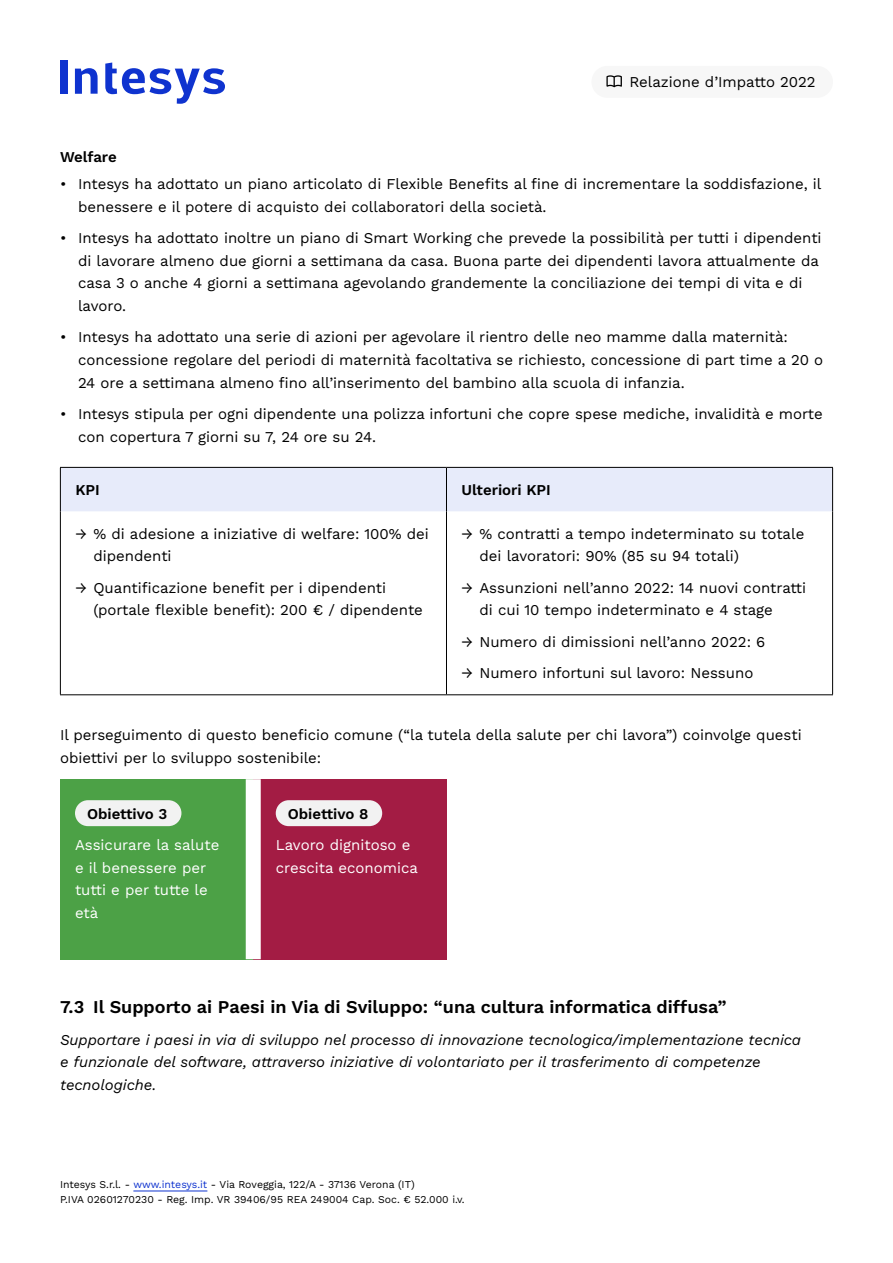
<style>
.page{position:relative;width:893px;height:1263px;background:#fff}
.page>*{position:absolute;margin:0;border:0;box-sizing:border-box;transform-origin:0 0}
.t1{font:600 18px "Work Sans";color:#000}
.t2{font:15px/22.5px "Work Sans";color:#000}
.t3{font:italic 15px/22.5px "Work Sans";color:#000}
.t4{font:15px/22.5px "Work Sans";color:#fff}
.Titolo_paragrafo{font:600 15px "Work Sans";color:#000}
.t5{font:10.5px/15px "Work Sans";color:#000}
.s1{color:#0f33cf}
</style>
<div class="page">
<div style="left:60px;top:60px;width:7px;height:34px;background:#0f33cf"></div>
<svg style="left:75px;top:68px;width:23px;height:26px"></svg>
<svg style="left:105px;top:63px;width:120px;height:41px"></svg>
<hr style="left:133px;top:1190px;width:74px;height:1px;background:#0f33cf">
<div style="left:591px;top:66px;width:242px;height:32px;background:#f7f7f7;border-radius:16px"></div>
<svg style="left:606px;top:75px;width:16px;height:12px"></svg>
<div style="left:61px;top:468px;width:771px;height:43px;background:#e7ebfa"></div>
<hr style="left:60px;top:511px;width:1px;height:183px;background:#000">
<hr style="left:446px;top:511px;width:1px;height:183px;background:#000">
<hr style="left:832px;top:511px;width:1px;height:183px;background:#000">
<hr style="left:446px;top:468px;width:1px;height:43px;background:#000">
<hr style="left:832px;top:468px;width:1px;height:43px;background:#000">
<hr style="left:60px;top:694px;width:386px;height:1px;background:#000">
<hr style="left:446px;top:694px;width:387px;height:1px;background:#000">
<hr style="left:60px;top:467px;width:386px;height:1px;background:#000">
<hr style="left:60px;top:468px;width:1px;height:43px;background:#000">
<hr style="left:446px;top:467px;width:387px;height:1px;background:#000">
<div style="left:60px;top:779px;width:193px;height:180px;background:#4ca146"></div>
<div style="left:253px;top:779px;width:193px;height:180px;background:#a31c44"></div>
<div style="left:246px;top:779px;width:15px;height:180px;background:#fff"></div>
<div style="left:75px;top:800px;width:106px;height:26px;background:#f2f2f2;border-radius:13px"></div>
<div style="left:276px;top:800px;width:106px;height:26px;background:#f2f2f2;border-radius:13px"></div>
<p class="t2" style="left:629px;top:70px;width:188px">Relazione d’Impatto 2022</p>
<p class="Titolo_paragrafo" style="left:60px;top:146px;width:58px">Welfare</p>
<p class="t2" style="left:78px;top:172px;width:745px;text-indent:-18px">• Intesys ha adottato un piano articolato di Flexible Benefits al fine di incrementare la soddisfazione, il benessere e il potere di acquisto dei collaboratori della società.</p>
<p class="t2" style="left:78px;top:226px;width:745px;text-indent:-18px">• Intesys ha adottato inoltre un piano di Smart Working che prevede la possibilità per tutti i dipendenti di lavorare almeno due giorni a settimana da casa. Buona parte dei dipendenti lavora attualmente da casa 3 o anche 4 giorni a settimana agevolando grandemente la conciliazione dei tempi di vita e di lavoro.</p>
<p class="t2" style="left:78px;top:325px;width:747px;text-indent:-18px">• Intesys ha adottato una serie di azioni per agevolare il rientro delle neo mamme dalla maternità: concessione regolare del periodi di maternità facoltativa se richiesto, concessione di part time a 20 o<br>24 ore a settimana almeno fino all’inserimento del bambino alla scuola di infanzia.</p>
<p class="t2" style="left:78px;top:402px;width:746px;text-indent:-18px">• Intesys stipula per ogni dipendente una polizza infortuni che copre spese mediche, invalidità e morte con copertura 7 giorni su 7, 24 ore su 24.</p>
<p class="Titolo_paragrafo" style="left:75px;top:478px;width:26px">KPI</p>
<p class="Titolo_paragrafo" style="left:461px;top:478px;width:91px">Ulteriori KPI</p>
<p class="t2" style="left:93px;top:522px;width:337px;text-indent:-18px">→ % di adesione a iniziative di welfare: 100% dei dipendenti</p>
<p class="t2" style="left:93px;top:576px;width:331px;text-indent:-18px">→ Quantificazione benefit per i dipendenti (portale flexible benefit): 200 € / dipendente</p>
<p class="t2" style="left:479px;top:522px;width:326px;text-indent:-18px">→ % contratti a tempo indeterminato su totale dei lavoratori: 90% (85 su 94 totali)</p>
<p class="t2" style="left:479px;top:576px;width:328px;text-indent:-18px">→ Assunzioni nell’anno 2022: 14 nuovi contratti di cui 10 tempo indeterminato e 4 stage</p>
<p class="t2" style="left:461px;top:630px;width:305px">→ Numero di dimissioni nell’anno 2022: 6</p>
<p class="t2" style="left:461px;top:661px;width:293px">→ Numero infortuni sul lavoro: Nessuno</p>
<p class="t2" style="left:60px;top:723px;width:743px">Il perseguimento di questo beneficio comune (“la tutela della salute per chi lavora”) coinvolge questi obiettivi per lo sviluppo sostenibile:</p>
<p class="Titolo_paragrafo" style="left:87px;top:802px;width:82px">Obiettivo 3</p>
<p class="t4" style="left:75px;top:833px;width:146px">Assicurare la salute e il benessere per tutti e per tutte le età</p>
<p class="Titolo_paragrafo" style="left:288px;top:802px;width:82px">Obiettivo 8</p>
<p class="t4" style="left:276px;top:833px;width:144px">Lavoro dignitoso e crescita economica</p>
<p class="t1" style="left:60px;top:993px;width:668px">7.3 Il Supporto ai Paesi in Via di Sviluppo: “una cultura informatica diffusa”</p>
<p class="t3" style="left:60px;top:1027px;width:743px">Supportare i paesi in via di sviluppo nel processo di innovazione tecnologica/implementazione tecnica e funzionale del software, attraverso iniziative di volontariato per il trasferimento di competenze tecnologiche.</p>
<p class="t5" style="left:60px;top:1176px;width:406px">Intesys S.r.l. - <span class="s1">www.intesys.it</span> - Via Roveggia, 122/A - 37136 Verona (IT)<br>P.IVA 02601270230 - Reg. Imp. VR 39406/95 REA 249004 Cap. Soc. € 52.000 i.v.</p>
</div>
